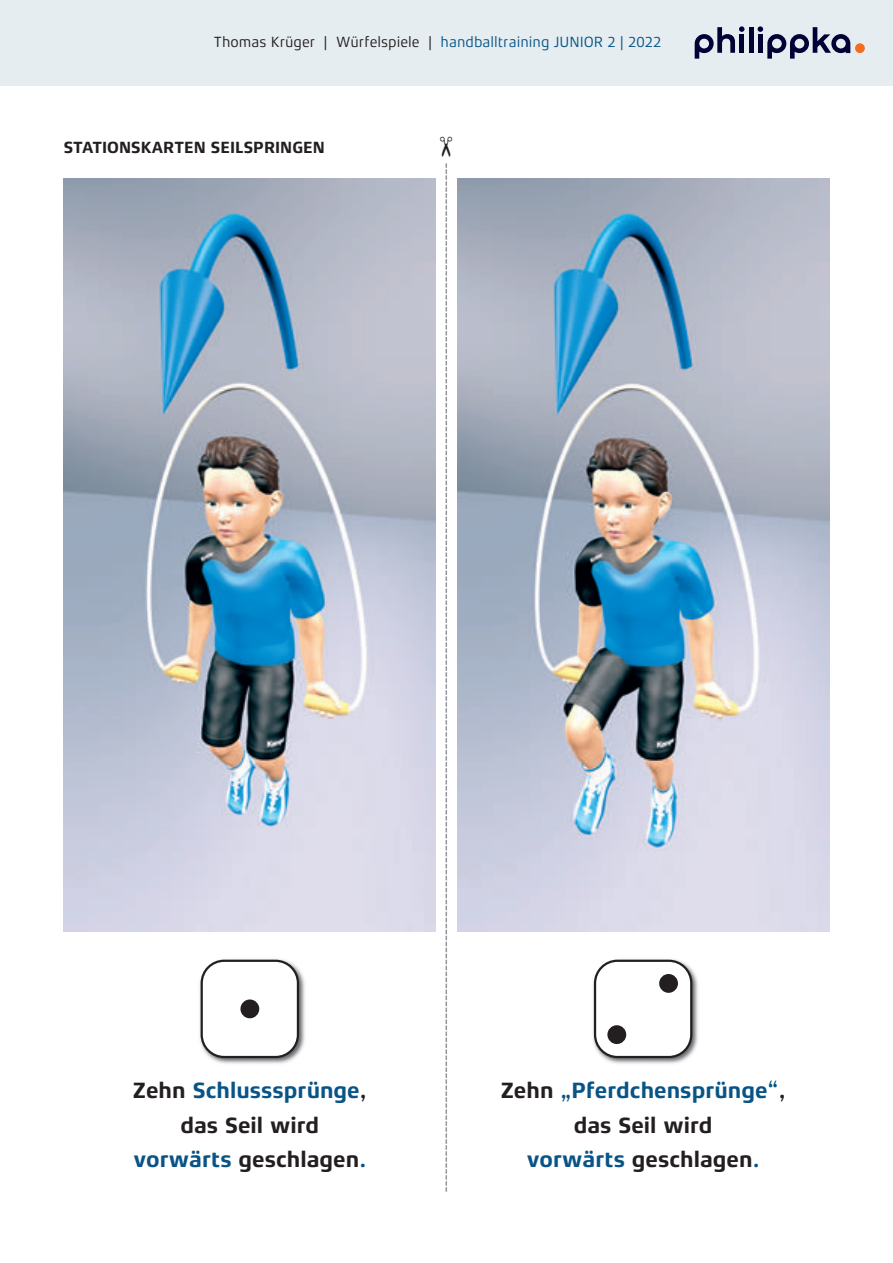
<style>
.page{position:relative;width:893px;height:1263px;background:#fff}
.page>*{position:absolute;margin:0;border:0;box-sizing:border-box;transform-origin:0 0}
.t1{font:700 22.5px/34.5px "Xenois Sans Pro";color:#085486;text-align:center}
.t2{font:700 22.5px/34.5px "Xenois Sans Pro";color:#231f20;text-align:center}
.t3{font:700 16.5px "Xenois Sans Pro";color:#231f20}
.t4{font:15px "Xenois Sans Pro";color:#085486}
.s1{color:#231f20}
.s2{color:#085486}
</style>
<div class="page">
<div style="left:0;top:0;width:893px;height:85px;background:#e5edf1"></div>
<hr style="left:749px;top:27px;width:4px;height:26px;background:#030036">
<svg style="left:695px;top:26px;width:49px;height:33px"></svg>
<svg style="left:758px;top:26px;width:92px;height:33px"></svg>
<div style="left:855px;top:43px;width:10px;height:10px;background:#f36c21;border-radius:50%"></div>
<img style="left:593px;top:959px;width:105px;height:105px">
<svg style="left:594px;top:960px;width:98px;height:98px"></svg>
<div style="left:659px;top:974px;width:19px;height:19px;background:#231f20;border-radius:50%"></div>
<div style="left:607px;top:1025px;width:19px;height:19px;background:#231f20;border-radius:50%"></div>
<img style="left:64px;top:179px;width:372px;height:752px">
<img style="left:200px;top:959px;width:105px;height:105px">
<svg style="left:201px;top:960px;width:98px;height:98px"></svg>
<div style="left:240px;top:999px;width:19px;height:19px;background:#231f20;border-radius:50%"></div>
<img style="left:457px;top:179px;width:372px;height:752px">
<svg style="left:446px;top:163px;width:1px;height:1029px"></svg>
<p class="t4" style="left:214px;top:37px;width:449px"><span class="s1">Thomas Krüger | Würfelspiele |</span> handballtraining JUNIOR 2 | 2022</p>
<p class="t3" style="left:64px;top:141px;width:263px">STATIONSKARTEN SEILSPRINGEN</p>
<h1 class="t2" style="left:133px;top:1075px;width:235px">Zehn <span class="s2">Schlusssprünge</span>, das Seil wird <span class="s2">vorwärts</span> geschlagen<span class="s2">.</span></h1>
<h1 class="t1" style="left:501px;top:1075px;width:286px"><span class="s1">Zehn</span> „Pferdchensprünge“<span class="s1">, das Seil wird<br></span>vorwärts <span class="s1">geschlagen</span>.</h1>
</div>
